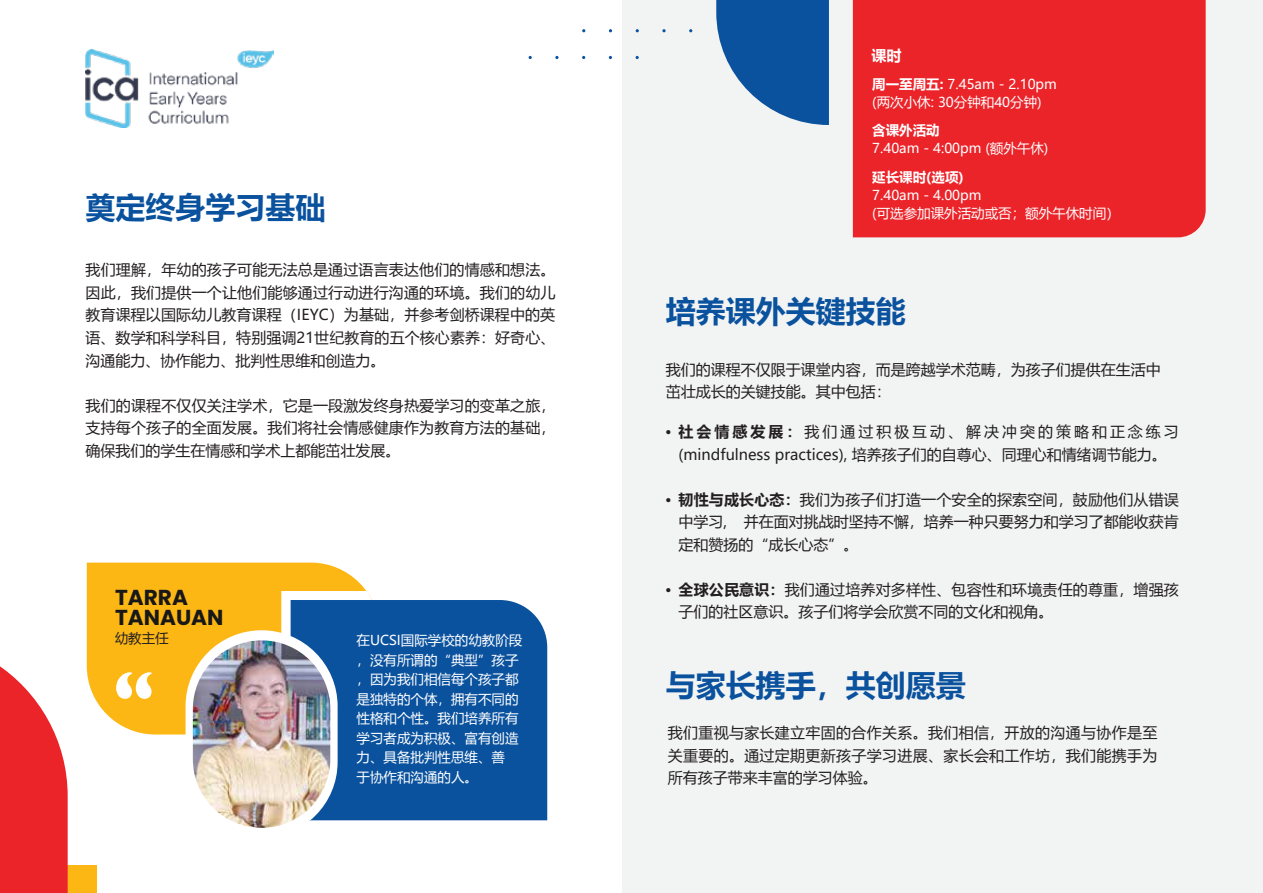
<style>
.page{position:relative;width:1263px;height:893px;background:#fff}
.page>*{position:absolute;margin:0;border:0;box-sizing:border-box;transform-origin:0 0}
.t1{font:700 97.35px "Cinzel";color:#fff}
.t2{font:700 30px "Microsoft Ya Hei";color:#0a529e}
.t3{font:700 21.6px/19.5px "Poppins";color:#181818}
.t4{font:15px/22.5px "Microsoft Ya Hei";color:#231f20;text-align:justify}
.t5{font:700 15px "Microsoft Ya Hei";color:#fff}
.t6{font:13.5px/19.5px "Microsoft Ya Hei";color:#fff}
.t7{font:700 13.5px "Microsoft Ya Hei";color:#fff}
.t8{font:13.5px "Microsoft Ya Hei";color:#231f20}
.s1{font-weight:700}
</style>
<div class="page">
<div style="left:622px;top:0;width:641px;height:893px;background:#f2f3f3"></div>
<div style="left:68px;top:866px;width:29px;height:27px;background:#fcb715"></div>
<svg style="left:0;top:666px;width:68px;height:227px"></svg>
<div style="left:87px;top:563px;width:280px;height:171px;background:#fcb715"></div>
<svg style="left:281px;top:591px;width:91px;height:45px"></svg>
<div style="left:291px;top:600px;width:256px;height:220px;background:#0a529e"></div>
<div style="left:186px;top:630px;width:152px;height:208px;background:#fff;border-radius:76px"></div>
<img style="left:193px;top:640px;width:137px;height:188px;border-radius:69px">
<svg style="left:662px;top:29px;width:4px;height:3px"></svg>
<div style="left:853px;top:0;width:353px;height:237px;background:#eb242a"></div>
<svg style="left:716px;top:0;width:113px;height:125px"></svg>
<img style="left:85px;top:50px;width:188px;height:78px">
<h2 class="t2" style="left:85px;top:186px;width:241px">奠定终身学习基础</h2>
<p class="t4" style="left:85px;top:258px;width:471px">我们理解，年幼的孩子可能无法总是通过语言表达他们的情感和想法。因此，我们提供一个让他们能够通过行动进行沟通的环境。我们的幼儿教育课程以国际幼儿教育课程（IEYC）为基础，并参考剑桥课程中的英语、数学和科学科目，特别强调21世纪教育的五个核心素养：好奇心、沟通能力、协作能力、批判性思维和创造力。</p>
<p class="t4" style="left:85px;top:393px;width:471px">我们的课程不仅仅关注学术，它是一段激发终身热爱学习的变革之旅，支持每个孩子的全面发展。我们将社会情感健康作为教育方法的基础，确保我们的学生在情感和学术上都能茁壮发展。</p>
<h3 class="t3" style="left:115px;top:588px;width:110px">TARRA<br>TANAUAN</h3>
<p class="t8" style="left:115px;top:629px;width:55px">幼教主任</p>
<h1 class="t1" style="left:112px;top:660px;width:46px">“</h1>
<p class="t6" style="left:356px;top:630px;width:167px">在UCSI国际学校的幼教阶段，没有所谓的“典型”孩子，因为我们相信每个孩子都是独特的个体，拥有不同的性格和个性。我们培养所有学习者成为积极、富有创造力、具备批判性思维、善<br>于协作和沟通的人。</p>
<p class="t5" style="left:871px;top:45px;width:31px">课时</p>
<p class="t6" style="left:872px;top:74px;width:186px;line-height:18px"><span class="s1">周一至周五:</span> 7.45am - 2.10pm (两次小休: 30分钟和40分钟)</p>
<p class="t7" style="left:872px;top:121px;width:69px">含课外活动</p>
<p class="t6" style="left:872px;top:138px;width:178px">7.40am - 4:00pm (额外午休)</p>
<p class="t7" style="left:872px;top:167px;width:93px">延长课时(选项)</p>
<p class="t6" style="left:872px;top:185px;width:249px;line-height:18px">7.40am - 4.00pm<br>(可选参加课外活动或否；额外午休时间）</p>
<h2 class="t2" style="left:666px;top:290px;width:241px">培养课外关键技能</h2>
<p class="t4" style="left:666px;top:358px;width:496px">我们的课程不仅限于课堂内容，而是跨越学术范畴，为孩子们提供在生活中茁壮成长的关键技能。其中包括：</p>
<p class="t4" style="left:665px;top:420px;width:8px">•</p>
<p class="t4" style="left:665px;top:488px;width:8px">•</p>
<p class="t4" style="left:665px;top:578px;width:8px">•</p>
<p class="t4" style="left:678px;top:420px;width:502px"><span class="s1">社会情感发展：</span>我们通过积极互动、解决冲突的策略和正念练习(mindfulness practices), 培养孩子们的自尊心、同理心和情绪调节能力。</p>
<p class="t4" style="left:678px;top:488px;width:502px"><span class="s1">韧性与成长心态：</span>我们为孩子们打造一个安全的探索空间，鼓励他们从错误中学习, 并在面对挑战时坚持不懈，培养一种只要努力和学习了都能收获肯定和赞扬的“成长心态”。</p>
<p class="t4" style="left:678px;top:578px;width:502px"><span class="s1">全球公民意识：</span>我们通过培养对多样性、包容性和环境责任的尊重，增强孩子们的社区意识。孩子们将学会欣赏不同的文化和视角。</p>
<h2 class="t2" style="left:666px;top:665px;width:301px">与家长携手，共创愿景</h2>
<p class="t4" style="left:668px;top:721px;width:491px">我们重视与家长建立牢固的合作关系。我们相信，开放的沟通与协作是至关重要的。通过定期更新孩子学习进展、家长会和工作坊，我们能携手为所有孩子带来丰富的学习体验。</p>
</div>
